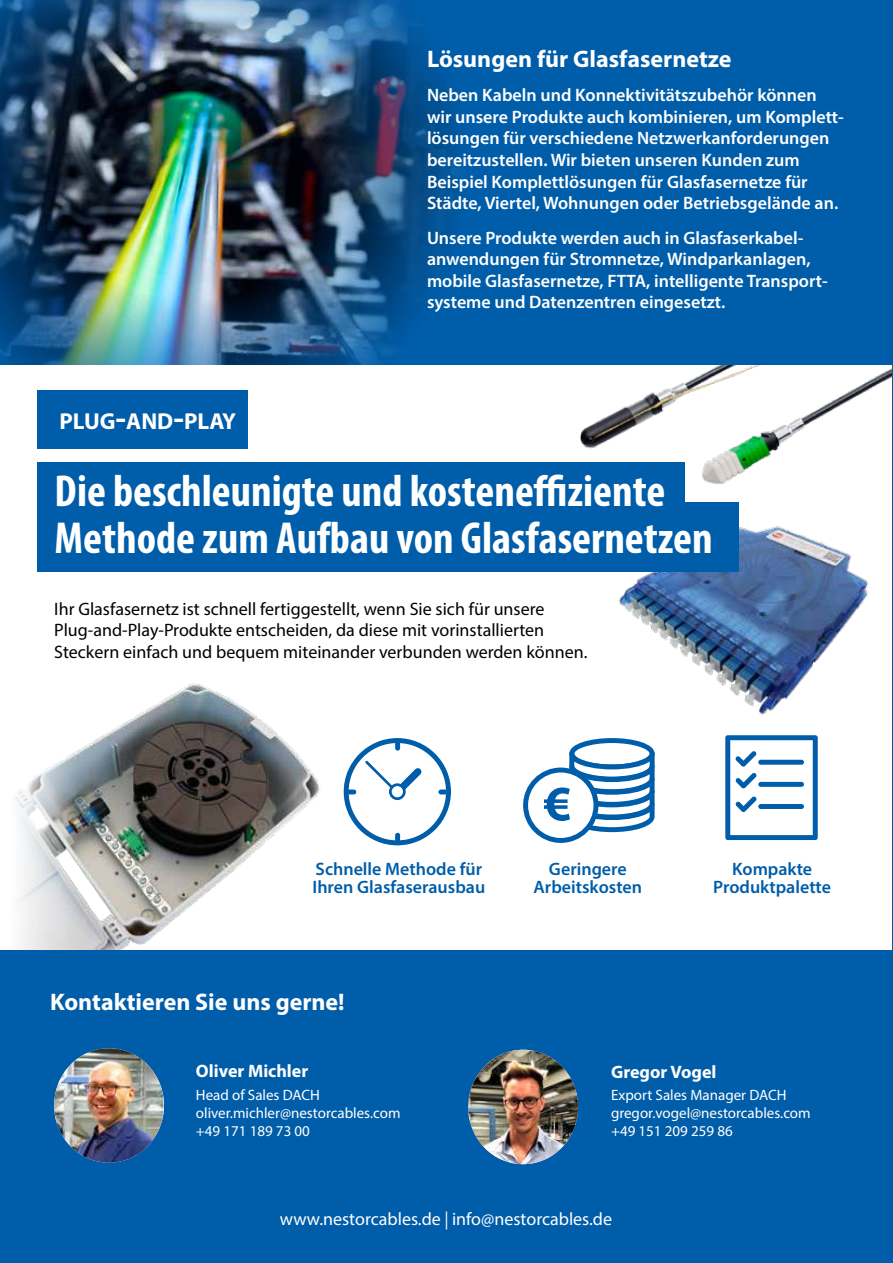
<style>
.page{position:relative;width:893px;height:1263px;background:#fff}
.page>*{position:absolute;margin:0;border:0;box-sizing:border-box;transform-origin:0 0}
.t1{font:700 condensed 45px/46.5px "Myriad Pro";color:#fff}
.t2{font:700 24px "Myriad Pro";color:#fff}
.t3{font:700 23.1px "Myriad Pro";color:#fff}
.t4{font:600 18px/21.6px "Myriad Pro";color:#fff}
.t5{font:18px/21.6px "Myriad Pro";color:#000}
.t6{font:600 18px/18px "Myriad Pro";color:#005da9;text-align:center}
.t7{font:18px "Myriad Pro";color:#fff}
.t8{font:700 18px "Myriad Pro";color:#fff}
.t9{font:15px/18px "Myriad Pro";color:#fff}
.s1{font-size:33px}
.s2{font-stretch:condensed}
</style>
<div class="page">
<img style="left:580px;top:364px;width:92px;height:85px">
<img style="left:672px;top:364px;width:220px;height:125px">
<img style="left:618px;top:526px;width:251px;height:189px">
<img style="left:0;top:683px;width:331px;height:268px">
<div style="left:37px;top:391px;width:211px;height:58px;background:#005da9"></div>
<svg style="left:725px;top:735px;width:93px;height:105px"></svg>
<svg style="left:344px;top:738px;width:107px;height:107px"></svg>
<div style="left:395px;top:738px;width:5px;height:13px;background:#005da9;border-radius:2px"></div>
<div style="left:395px;top:833px;width:5px;height:12px;background:#005da9;border-radius:2px"></div>
<div style="left:438px;top:789px;width:13px;height:5px;background:#005da9;border-radius:2px"></div>
<div style="left:344px;top:789px;width:12px;height:5px;background:#005da9;border-radius:2px"></div>
<div style="left:37px;top:462px;width:647px;height:62px;background:#005da9"></div>
<div style="left:37px;top:502px;width:702px;height:70px;background:#005da9"></div>
<div style="left:0;top:951px;width:893px;height:312px;background:#005da9"></div>
<div style="left:0;top:0;width:892px;height:364px;background:#005da9"></div>
<img style="left:0;top:0;width:459px;height:364px">
<img style="left:54px;top:1048px;width:110px;height:115px">
<img style="left:468px;top:1050px;width:110px;height:114px">
<svg style="left:523px;top:738px;width:132px;height:105px"></svg>
<hr style="left:892px;top:0;width:1px;height:1263px;background:#005da9">
<p class="t3" style="left:60px;top:406px;width:178px">PLUG<span class="s1">-</span>AND<span class="s1">-</span>PLAY</p>
<h2 class="t2" style="left:427px;top:43px;width:306px">Lösungen für Glasfasernetze</h2>
<p class="t4" style="left:427px;top:84px;width:418px">Neben Kabeln und Konnektivitätszubehör können wir unsere Produkte auch kombinieren, um Komplett&shy;lösungen für verschiedene Netzwerkanforderungen bereitzustellen. Wir bieten unseren Kunden zum Beispiel Komplettlösungen für Glasfasernetze für Städte, Viertel, Wohnungen oder Betriebsgelände an.</p>
<p class="t4" style="left:427px;top:226px;width:402px">Unsere Produkte werden auch in Glasfaserkabel&shy;anwendungen für Stromnetze, Windparkanlagen, mobile Glasfasernetze, FTTA, intelligente Transport&shy;systeme und Datenzentren eingesetzt.</p>
<h1 class="t1" style="left:55px;top:467px;width:660px">Die beschleunigte und kosteneffiziente<br>Methode zum Aufbau von Glasfasernetzen</h1>
<p class="t5" style="left:54px;top:598px;width:535px">Ihr Glasfasernetz ist schnell fertiggestellt, wenn Sie sich für unsere<br>Plug-and-Play-Produkte entscheiden, da diese mit vorinstallierten<br>Steckern einfach und bequem miteinander verbunden werden können.</p>
<p class="t6" style="left:312px;top:859px;width:174px;text-align:left">Schnelle Methode für<br>Ihren Glasfaserausbau</p>
<p class="t6" style="left:534px;top:859px;width:110px">Geringere<br>Arbeitskosten</p>
<p class="t6" style="left:713px;top:859px;width:119px">Kompakte<br>Produktpalette</p>
<h2 class="t2" style="left:50px;top:986px;width:296px">Kontaktieren Sie uns gerne!</h2>
<p class="t8" style="left:196px;top:1060px;width:114px">Oliver Michler</p>
<p class="t9" style="left:196px;top:1085px;width:206px">Head of Sales DACH oliver.michler@nestorcables.com +49 171 189 73 00</p>
<p class="t8" style="left:611px;top:1060px;width:107px">Gregor Vogel</p>
<p class="t9" style="left:611px;top:1086px;width:201px">Export Sales Manager DACH gregor.vogel@nestorcables.com +49 151 209 259 86</p>
<p class="t7" style="left:280px;top:1207px;width:334px">www.nestorcables.de <span class="s2">|</span> info@nestorcables.de</p>
</div>
